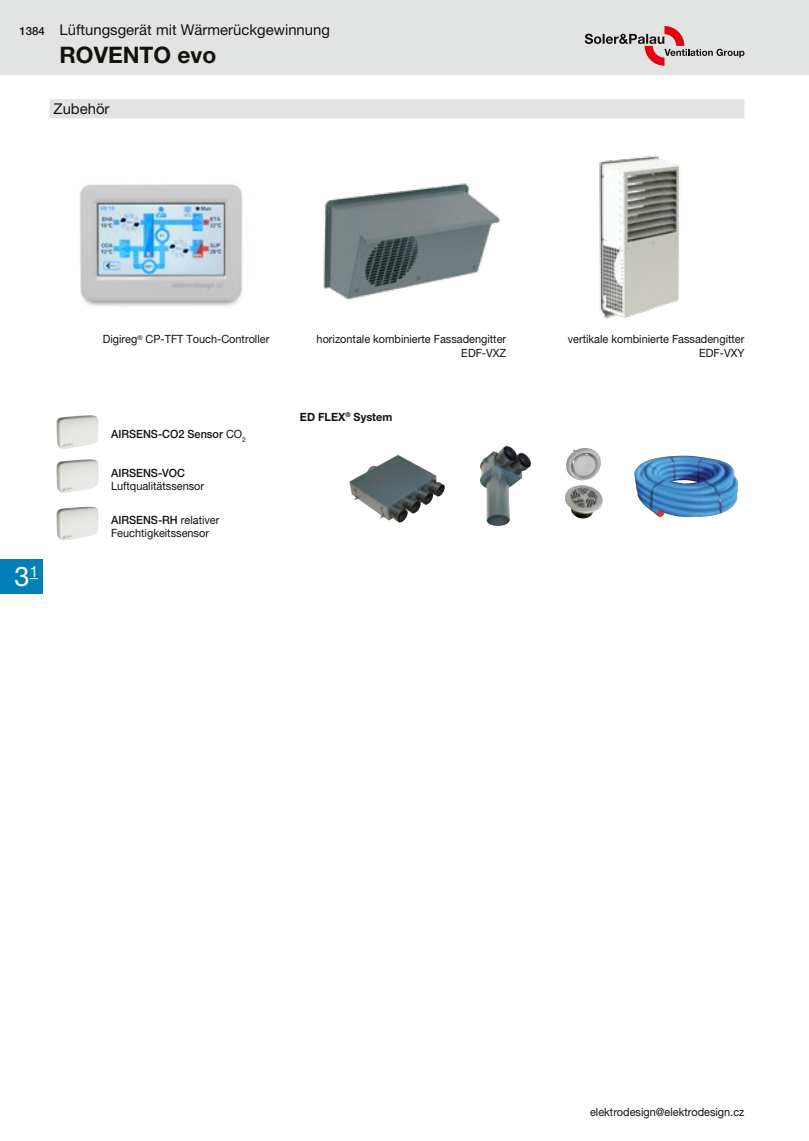
<style>
.page{position:relative;width:809px;height:1141px;background:#fff}
.page>*{position:absolute;margin:0;border:0;box-sizing:border-box;transform-origin:0 0}
.t1{font:27.12px "Helvetica Neue LT Pro";color:#fff}
.t2{font:700 22.75px "Helvetica Neue LT Pro";color:#12120d}
.t3{font:14.88px "Helvetica Neue LT Pro";color:#12120d}
.t4{font:11.38px/13.7px "Helvetica Neue LT Pro";color:#12120d;text-align:right;scale:.96 1}
.t5{font:500 11.38px "Helvetica Neue LT Pro";color:#12120d;scale:.96 1}
.t6{font:700 11.38px "Helvetica Neue LT Pro";color:#12120d;scale:.96 1}
.t7{font:500 11.38px "Helvetica Neue LT Pro";color:#12120d}
.s1{font-weight:400}
.s2{font-weight:500}
</style>
<div class="page">
<div style="left:0;top:0;width:809px;height:74px;background:#e2e3e3"></div>
<svg style="left:584px;top:26px;width:160px;height:40px"></svg>
<div style="left:0;top:559px;width:42px;height:34px;background:#007fb9"></div>
<div style="left:50px;top:99px;width:694px;height:19px;background:#e2e3e3"></div>
<img style="left:57px;top:415px;width:41px;height:34px">
<img style="left:57px;top:459px;width:41px;height:34px">
<img style="left:57px;top:507px;width:41px;height:34px">
<img style="left:79px;top:184px;width:164px;height:123px">
<img style="left:323px;top:183px;width:178px;height:117px">
<img style="left:599px;top:155px;width:81px;height:164px">
<img style="left:634px;top:456px;width:50px;height:61px">
<img style="left:566px;top:448px;width:35px;height:32px">
<img style="left:565px;top:485px;width:38px;height:34px">
<img style="left:480px;top:446px;width:51px;height:80px">
<img style="left:349px;top:455px;width:96px;height:68px">
<p class="t7" style="left:19px;top:25px;width:27px">1384</p>
<h3 class="t3" style="left:60px;top:21px;width:272px">Lüftungsgerät mit Wärmerückgewinnung</h3>
<h2 class="t2" style="left:60px;top:41px;width:158px">ROVENTO evo</h2>
<h3 class="t3" style="left:54px;top:100px;width:57px">Zubehör</h3>
<h1 class="t1" style="left:15px;top:560px;width:25px">3<sup>1</sup></h1>
<p class="t4" style="left:103px;top:332px;width:175px">Digireg<sup>®</sup> CP-TFT Touch-Controller</p>
<p class="t5" style="left:111px;top:427px;width:142px">AIRSENS-CO2 Sensor <span class="s1">CO</span><sub>2</sub></p>
<p class="t5" style="left:111px;top:466px;width:79px">AIRSENS-VOC</p>
<p class="t4" style="left:111px;top:479px;width:98px">Luftqualitätssensor</p>
<p class="t4" style="left:111px;top:513px;width:114px;text-align:left"><span class="s2">AIRSENS-RH</span> relativer<br>Feuchtigkeitssensor</p>
<p class="t4" style="left:316px;top:332px;width:199px">horizontale kombinierte Fassadengitter<br>EDF-VXZ</p>
<p class="t6" style="left:300px;top:410px;width:98px">ED FLEX<sup>®</sup> System</p>
<p class="t4" style="left:568px;top:332px;width:185px">vertikale kombinierte Fassadengitter<br>EDF-VXY</p>
<p class="t4" style="left:590px;top:1105px;width:162px">elektrodesign@elektrodesign.cz</p>
</div>
